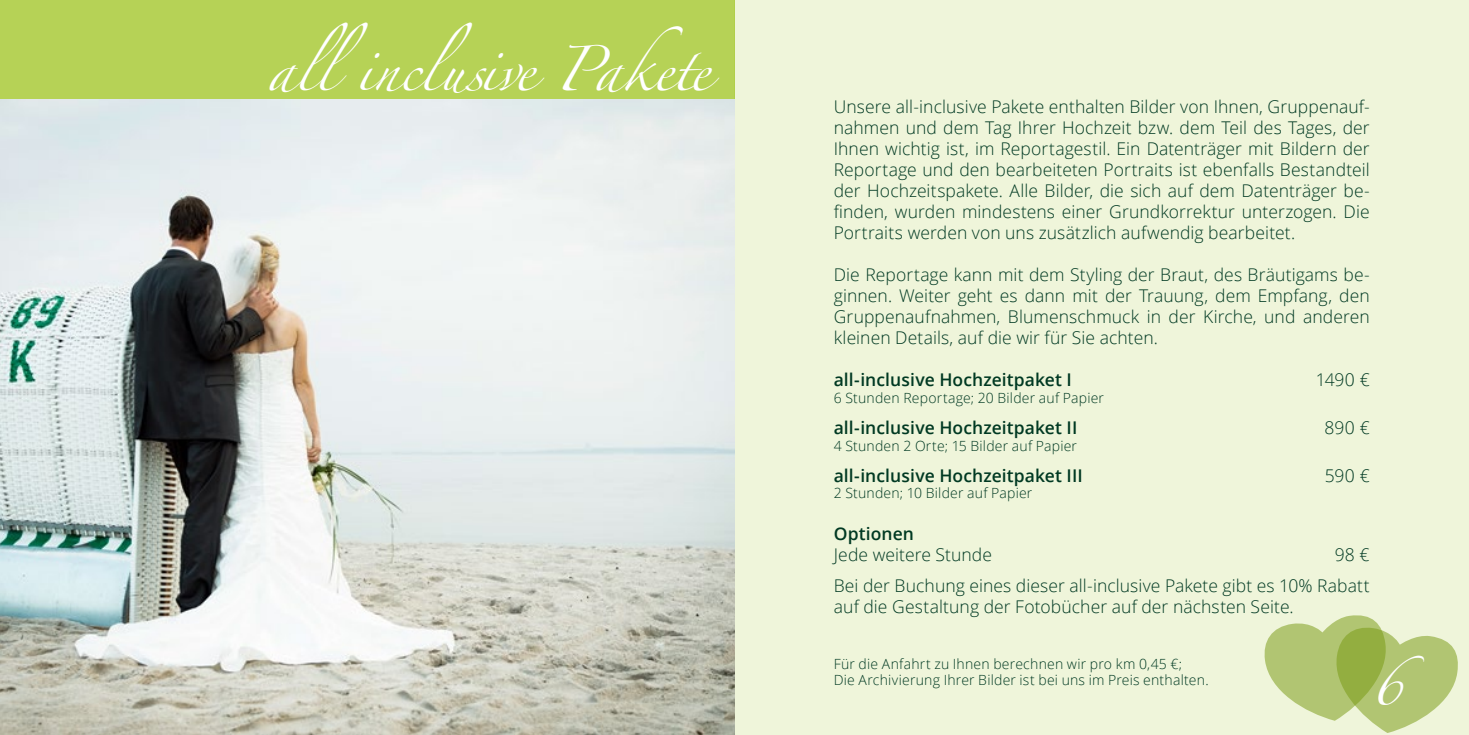
<style>
.page{position:relative;width:1469px;height:735px;background:#fff}
.page>*{position:absolute;margin:0;border:0;box-sizing:border-box;transform-origin:0 0}
.t1{font:40.25px "Zapfino";letter-spacing:-.02em;color:#fff}
.t2{font:300 17.5px/21px "Open Sans";letter-spacing:.005em;color:#003922;text-align:justify}
.t3{font:600 17.5px "Open Sans";letter-spacing:.005em;color:#003922}
.t4{font:300 14px/16.8px "Open Sans";letter-spacing:.015em;color:#003922}
</style>
<div class="page">
<div style="left:734px;top:0;width:734px;height:734px;background:#eff5da"></div>
<div style="left:0;top:0;width:734px;height:99px;background:#b6d256"></div>
<svg style="left:1264px;top:615px;width:194px;height:117px"></svg>
<img style="left:0;top:99px;width:734px;height:635px">
<h1 class="t1" style="left:267px;top:52px;width:444px">allinclusive Pakete</h1>
<p class="t2" style="left:833px;top:95px;width:537px">Unsere all-inclusive Pakete enthalten Bilder von Ihnen, Gruppenauf&shy;nahmen und dem Tag Ihrer Hochzeit bzw. dem Teil des Tages, der Ihnen wichtig ist, im Reportagestil. Ein Datenträger mit Bildern der Reportage und den bearbeiteten Portraits ist ebenfalls Bestandteil der Hochzeitspakete. Alle Bilder, die sich auf dem Datenträger be&shy;finden, wurden mindestens einer Grundkorrektur unterzogen. Die Portraits werden von uns zusätzlich aufwendig bearbeitet.</p>
<p class="t2" style="left:833px;top:263px;width:537px">Die Reportage kann mit dem Styling der Braut, des Bräutigams be&shy;ginnen. Weiter geht es dann mit der Trauung, dem Empfang, den Gruppenaufnahmen, Blumenschmuck in der Kirche, und anderen kleinen Details, auf die wir für Sie achten.</p>
<p class="t3" style="left:833px;top:367px;width:240px">all-inclusive Hochzeitpaket I</p>
<p class="t2" style="left:1315px;top:368px;width:55px">1490 €</p>
<p class="t4" style="left:833px;top:389px;width:272px">6 Stunden Reportage; 20 Bilder auf Papier</p>
<p class="t3" style="left:833px;top:415px;width:245px">all-inclusive Hochzeitpaket II</p>
<p class="t2" style="left:1324px;top:416px;width:47px">890 €</p>
<p class="t4" style="left:833px;top:436px;width:245px">4 Stunden 2 Orte; 15 Bilder auf Papier</p>
<p class="t3" style="left:833px;top:463px;width:250px">all-inclusive Hochzeitpaket III</p>
<p class="t2" style="left:1324px;top:464px;width:46px">590 €</p>
<p class="t4" style="left:833px;top:484px;width:200px">2 Stunden; 10 Bilder auf Papier</p>
<p class="t3" style="left:833px;top:521px;width:82px">Optionen</p>
<p class="t2" style="left:833px;top:544px;width:160px">Jede weitere Stunde</p>
<p class="t2" style="left:833px;top:539px;width:537px;line-height:31px;text-align:right">98 €<br>Bei der Buchung eines dieser all-inclusive Pakete gibt es 10% Rabatt</p>
<p class="t2" style="left:833px;top:595px;width:461px">auf die Gestaltung der Fotobücher auf der nächsten Seite.</p>
<p class="t4" style="left:833px;top:654px;width:376px">Für die Anfahrt zu Ihnen berechnen wir pro km 0,45 €;<br>Die Archivierung Ihrer Bilder ist bei uns im Preis enthalten.</p>
<h1 class="t1" style="left:1369px;top:666px;width:36px">6</h1>
</div>
